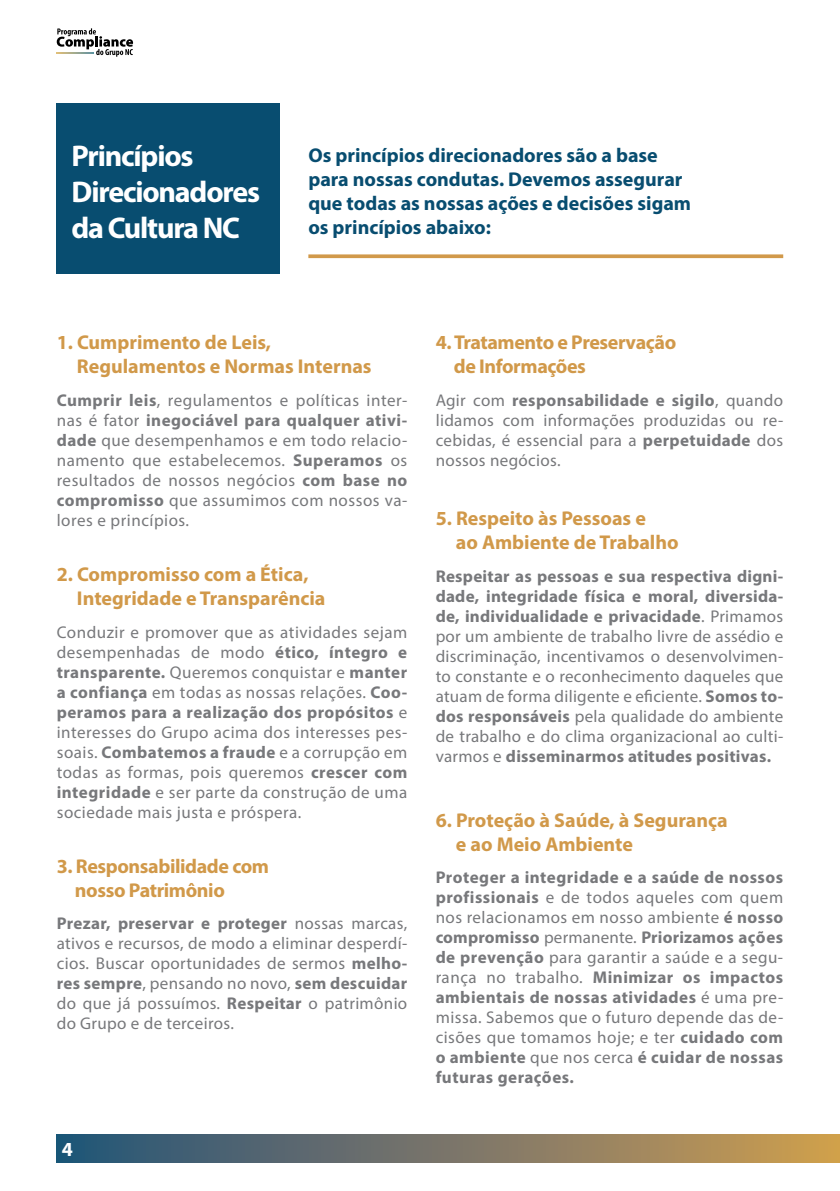
<style>
.page{position:relative;width:840px;height:1191px;background:#fff}
.page>*{position:absolute;margin:0;border:0;box-sizing:border-box;transform-origin:0 0}
.t1{font:700 30px/36px "Myriad Pro";letter-spacing:-.04em;color:#fff}
.t2{font:700 20px/24px "Myriad Pro";color:#d1994a}
.t3{font:700 20px/24px "Myriad Pro";color:#084d70}
.t4{font:700 20px/24px "Myriad Pro";letter-spacing:-.02em;color:#d1994a}
.t5{font:700 20px "Myriad Pro";color:#fff}
.t6{font:17px/20px "Myriad Pro";letter-spacing:.02em;color:#77787b;text-align:justify}
.t7{font:700 17px/20px "Myriad Pro";letter-spacing:.03em;color:#77787b;text-align:justify}
.s1{font-weight:700}
.s2{font-weight:400}
</style>
<div class="page">
<div style="left:57px;top:1134px;width:782px;height:28px;background:linear-gradient(to right,#23527c,#d09c52)"></div>
<svg style="left:57px;top:28px;width:76px;height:29px"></svg>
<div style="left:57px;top:104px;width:223px;height:170px;background:#084d70"></div>
<svg style="left:308px;top:254px;width:474px;height:4px;background:#d5a35d"></svg>
<h1 class="t1" style="left:72px;top:137px;width:190px">Princípios<br>Direcionadores da Cultura NC</h1>
<p class="t3" style="left:308px;top:143px;width:384px">Os princípios direcionadores são a base para nossas condutas. Devemos assegurar que todas as nossas ações e decisões sigam os princípios abaixo:</p>
<p class="t2" style="left:77px;top:329px;width:296px;text-indent:-20px">1. Cumprimento de Leis,<br>Regulamentos e Normas Internas</p>
<p class="t6" style="left:57px;top:390px;width:352px"><span class="s1">Cumprir leis</span>, regulamentos e políticas inter&shy;nas é fator <span class="s1">inegociável para qualquer ativi&shy;dade</span> que desempenhamos e em todo relacio&shy;namento que estabelecemos. <span class="s1">Superamos</span> os resultados de nossos negócios <span class="s1">com base no compromisso</span> que assumimos com nossos va&shy;lores e princípios.</p>
<p class="t2" style="left:77px;top:561px;width:250px;text-indent:-20px">2. Compromisso com a Ética,<br>Integridade e Transparência</p>
<p class="t6" style="left:57px;top:621px;width:352px">Conduzir e promover que as atividades sejam desempenhadas de modo <span class="s1">ético, íntegro e transparente.</span> Queremos conquistar e <span class="s1">manter a confiança</span> em todas as nossas relações. <span class="s1">Coo&shy;peramos para a realização dos propósitos</span> e interesses do Grupo acima dos interesses pes&shy;soais. <span class="s1">Combatemos a fraude</span> e a corrupção em todas as formas, pois queremos <span class="s1">crescer com integridade</span> e ser parte da construção de uma sociedade mais justa e próspera.</p>
<p class="t4" style="left:75px;top:853px;width:195px;text-indent:-18px">3. Responsabilidade com nosso Patrimônio</p>
<p class="t6" style="left:57px;top:913px;width:352px"><span class="s1">Prezar, preservar e proteger</span> nossas marcas, ativos e recursos, de modo a eliminar desperdí&shy;cios. Buscar oportunidades de sermos <span class="s1">melho&shy;res sempre</span>, pensando no novo, <span class="s1">sem descuidar </span>do que já possuímos. <span class="s1">Respeitar</span> o patrimônio do Grupo e de terceiros.</p>
<p class="t5" style="left:62px;top:1136px;width:13px">4</p>
<p class="t4" style="left:453px;top:329px;width:224px;text-indent:-18px">4. Tratamento e Preservação de Informações</p>
<p class="t6" style="left:435px;top:390px;width:349px">Agir com <span class="s1">responsabilidade e sigilo</span>, quando lidamos com informações produzidas ou re&shy;cebidas, é essencial para a <span class="s1">perpetuidade</span> dos nossos negócios.</p>
<p class="t2" style="left:455px;top:505px;width:224px;text-indent:-20px">5. Respeito às Pessoas e<br>ao Ambiente de Trabalho</p>
<p class="t6" style="left:435px;top:565px;width:349px"><span class="s1">Respeitar as pessoas e sua respectiva digni&shy;dade, integridade física e moral, diversida&shy;de, individualidade e privacidade</span>. Primamos por um ambiente de trabalho livre de assédio e discriminação, incentivamos o desenvolvimen&shy;to constante e o reconhecimento daqueles que atuam de forma diligente e eficiente. <span class="s1">Somos to&shy;dos responsáveis</span> pela qualidade do ambiente de trabalho e do clima organizacional ao culti&shy;varmos e <span class="s1">disseminarmos atitudes positivas.</span></p>
<p class="t2" style="left:455px;top:807px;width:273px;text-indent:-20px">6. Proteção à Saúde, à Segurança e ao Meio Ambiente</p>
<p class="t7" style="left:435px;top:867px;width:349px">Proteger a integridade e a saúde de nossos profissionais <span class="s2">e de todos aqueles com quem nos relacionamos em nosso ambiente</span> é nosso compromisso <span class="s2">permanente.</span> Priorizamos ações de prevenção <span class="s2">para garantir a saúde e a segu&shy;rança no trabalho.</span> Minimizar os impactos ambientais de nossas atividades <span class="s2">é uma pre&shy;missa. Sabemos que o futuro depende das de&shy;cisões que tomamos hoje; e ter</span> cuidado com o ambiente <span class="s2">que nos cerca</span> é cuidar de nossas futuras gerações.</p>
</div>
